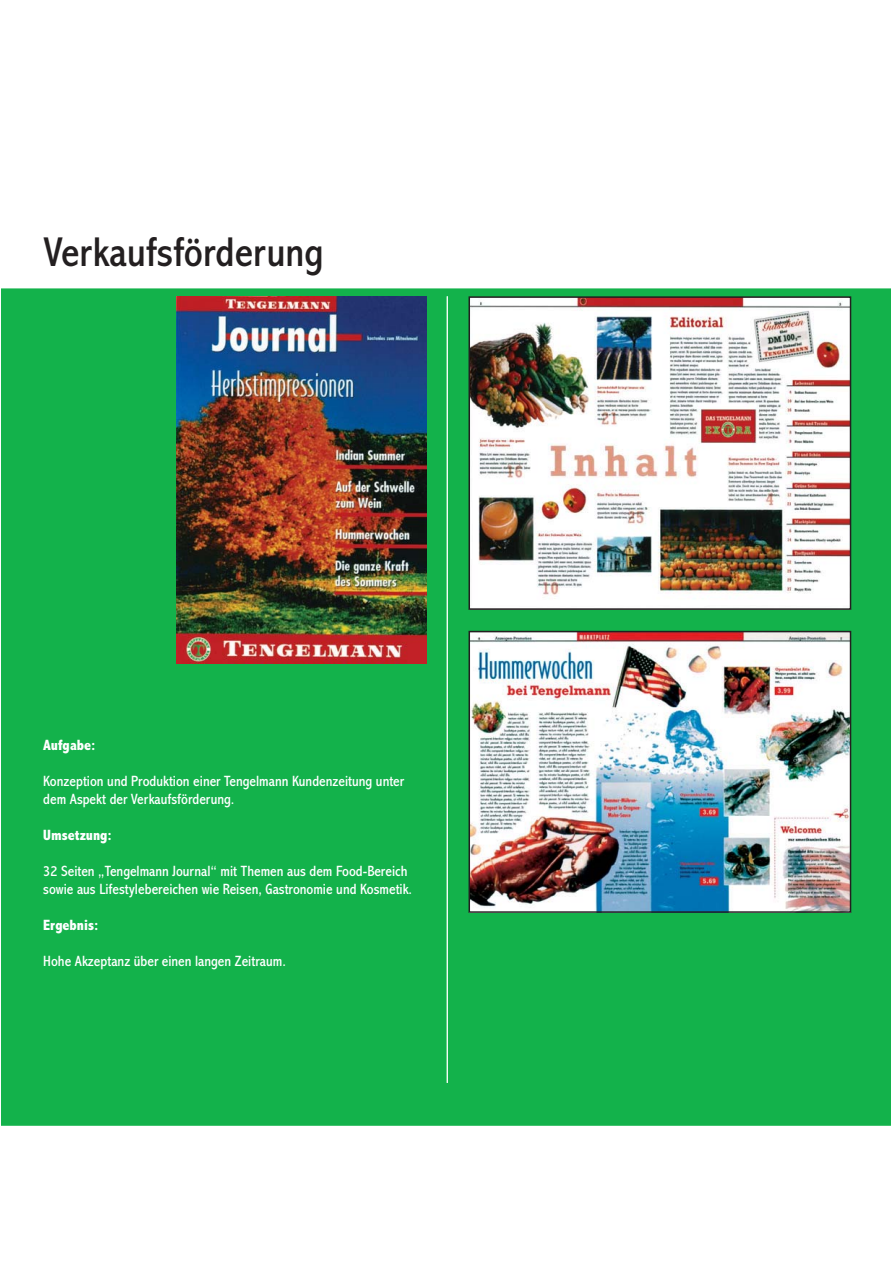
<style>
.page{position:relative;width:893px;height:1263px;background:#fff}
.page>*{position:absolute;margin:0;border:0;box-sizing:border-box;transform-origin:0 0}
.t1{font:condensed 42px "Abadi";color:#231f20}
.t2{font:condensed 15px/18px "Abadi";color:#fff}
.t3{font:800 condensed 15px "Abadi";color:#fff}
</style>
<div class="page">
<div style="left:2px;top:288px;width:889px;height:838px;background:#13b24b"></div>
<img style="left:176px;top:297px;width:250px;height:366px">
<img style="left:471px;top:299px;width:377px;height:308px">
<div style="left:468px;top:296px;width:383px;height:314px;border:2px solid #231f20"></div>
<img style="left:471px;top:634px;width:377px;height:276px">
<div style="left:468px;top:631px;width:383px;height:282px;border:2px solid #231f20"></div>
<hr style="left:447px;top:296px;width:1px;height:787px;background:#fff">
<h1 class="t1" style="left:43px;top:238px;width:282px">Verkaufsförderung</h1>
<p class="t3" style="left:43px;top:736px;width:54px">Aufgabe:</p>
<p class="t2" style="left:43px;top:773px;width:362px">Konzeption und Produktion einer Tengelmann Kundenzeitung unter dem Aspekt der Verkaufsförderung.</p>
<p class="t3" style="left:43px;top:826px;width:70px">Umsetzung:</p>
<p class="t2" style="left:43px;top:863px;width:370px">32 Seiten „Tengelmann Journal“ mit Themen aus dem Food-Bereich sowie aus Lifestylebereichen wie Reisen, Gastronomie und Kosmetik.</p>
<p class="t3" style="left:43px;top:916px;width:57px">Ergebnis:</p>
<p class="t2" style="left:43px;top:953px;width:244px">Hohe Akzeptanz über einen langen Zeitraum.</p>
</div>
